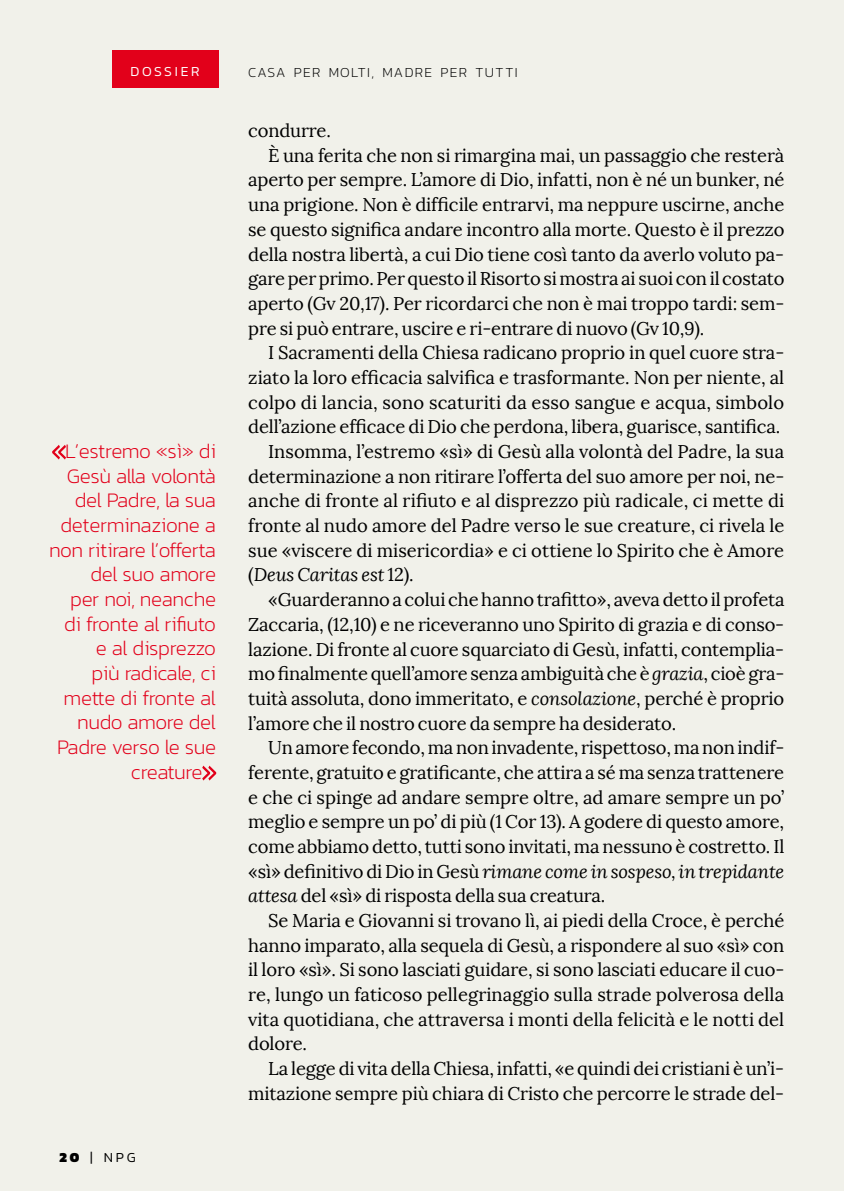
<style>
.page{position:relative;width:844px;height:1191px;background:#fff}
.page>*{position:absolute;margin:0;border:0;box-sizing:border-box;transform-origin:0 0}
.t1{font:200 21px "Kanit";letter-spacing:-.02em;color:#e2001a}
.t2{font:18.38px "Lora";letter-spacing:-.01em;color:#000}
.t3{font:italic 18.38px "Lora";letter-spacing:-.01em;color:#000}
.t4{font:18.38px "Lora";letter-spacing:.01em;color:#000}
.t5{font:200 14px "Kanit";letter-spacing:.1em;color:#000}
.t6{font:300 14px "Kanit";letter-spacing:.2em;color:#fff}
.t7{font:300 14px "Kanit";color:#000}
.s1{font-weight:900}
.s2{font-style:normal}
.s3{font-style:italic}
</style>
<div class="page">
<div style="left:0;top:0;width:843px;height:1191px;background:#eeede5"></div>
<hr style="left:843px;top:0;width:1px;height:1191px;background:#eeede5">
<svg style="left:52px;top:445px;width:14px;height:14px"></svg>
<svg style="left:202px;top:765px;width:14px;height:15px"></svg>
<div style="left:112px;top:50px;width:106px;height:38px;background:#e2001a"></div>
<p class="t6" style="left:130px;top:61px;width:71px">DOSSIER</p>
<p class="t1" style="left:65px;top:437px;width:152px">L’estremo «sì» di</p>
<p class="t1" style="left:67px;top:461px;width:151px">Gesù alla volontà</p>
<p class="t1" style="left:75px;top:486px;width:143px">del Padre, la sua</p>
<p class="t1" style="left:60px;top:511px;width:157px">determinazione a</p>
<p class="t1" style="left:49px;top:535px;width:168px">non ritirare l’offerta</p>
<p class="t1" style="left:90px;top:560px;width:127px">del suo amore</p>
<p class="t1" style="left:70px;top:585px;width:147px">per noi, neanche</p>
<p class="t1" style="left:64px;top:609px;width:153px">di fronte al rifiuto</p>
<p class="t1" style="left:96px;top:634px;width:122px">e al disprezzo</p>
<p class="t1" style="left:91px;top:659px;width:126px">più radicale, ci</p>
<p class="t1" style="left:64px;top:683px;width:154px">mette di fronte al</p>
<p class="t1" style="left:77px;top:708px;width:140px">nudo amore del</p>
<p class="t1" style="left:57px;top:733px;width:160px">Padre verso le sue</p>
<p class="t1" style="left:131px;top:757px;width:73px">creature</p>
<p class="t7" style="left:60px;top:1147px;width:78px"><span class="s1">20</span> | NPG</p>
<p class="t5" style="left:248px;top:63px;width:271px">CASA PER MOLTI, MADRE PER TUTTI</p>
<p class="t2" style="left:248px;top:119px;width:84px">condurre.</p>
<p class="t2" style="left:268px;top:144px;width:517px">È una ferita che non si rimargina mai, un passaggio che resterà</p>
<p class="t2" style="left:248px;top:169px;width:537px">aperto per sempre. L’amore di Dio, infatti, non è né un bunker, né</p>
<p class="t2" style="left:248px;top:193px;width:537px">una prigione. Non è difficile entrarvi, ma neppure uscirne, anche</p>
<p class="t2" style="left:248px;top:218px;width:537px">se questo significa andare incontro alla morte. Questo è il prezzo</p>
<p class="t2" style="left:248px;top:243px;width:537px">della nostra libertà, a cui Dio tiene così tanto da averlo voluto pa-</p>
<p class="t2" style="left:248px;top:267px;width:537px">gare per primo. Per questo il Risorto si mostra ai suoi con il costato</p>
<p class="t2" style="left:248px;top:292px;width:537px">aperto (Gv 20,17). Per ricordarci che non è mai troppo tardi: sem-</p>
<p class="t2" style="left:248px;top:317px;width:457px">pre si può entrare, uscire e ri-entrare di nuovo (Gv 10,9).</p>
<p class="t2" style="left:268px;top:341px;width:517px">I Sacramenti della Chiesa radicano proprio in quel cuore stra-</p>
<p class="t2" style="left:248px;top:366px;width:537px">ziato la loro efficacia salvifica e trasformante. Non per niente, al</p>
<p class="t4" style="left:248px;top:391px;width:537px">colpo di lancia, sono scaturiti da esso sangue e acqua, simbolo</p>
<p class="t2" style="left:248px;top:415px;width:533px">dell’azione efficace di Dio che perdona, libera, guarisce, santifica.</p>
<p class="t2" style="left:268px;top:440px;width:517px">Insomma, l’estremo «sì» di Gesù alla volontà del Padre, la sua</p>
<p class="t2" style="left:248px;top:465px;width:537px">determinazione a non ritirare l’offerta del suo amore per noi, ne-</p>
<p class="t2" style="left:248px;top:489px;width:537px">anche di fronte al rifiuto e al disprezzo più radicale, ci mette di</p>
<p class="t2" style="left:248px;top:514px;width:537px">fronte al nudo amore del Padre verso le sue creature, ci rivela le</p>
<p class="t2" style="left:248px;top:539px;width:537px">sue «viscere di misericordia» e ci ottiene lo Spirito che è Amore</p>
<p class="t3" style="left:248px;top:564px;width:167px"><span class="s2">(</span>Deus Caritas est <span class="s2">12).</span></p>
<p class="t2" style="left:268px;top:588px;width:518px">«Guarderanno a colui che hanno trafitto», aveva detto il profeta</p>
<p class="t2" style="left:248px;top:613px;width:537px">Zaccaria, (12,10) e ne riceveranno uno Spirito di grazia e di conso-</p>
<p class="t2" style="left:248px;top:637px;width:537px">lazione. Di fronte al cuore squarciato di Gesù, infatti, contemplia-</p>
<p class="t2" style="left:248px;top:662px;width:537px">mo finalmente quell’amore senza ambiguità che è <span class="s3">grazia</span>, cioè gra-</p>
<p class="t2" style="left:248px;top:687px;width:537px">tuità assoluta, dono immeritato, e <span class="s3">consolazione</span>, perché è proprio</p>
<p class="t2" style="left:248px;top:712px;width:429px">l’amore che il nostro cuore da sempre ha desiderato.</p>
<p class="t2" style="left:268px;top:736px;width:517px">Un amore fecondo, ma non invadente, rispettoso, ma non indif-</p>
<p class="t2" style="left:248px;top:761px;width:537px">ferente, gratuito e gratificante, che attira a sé ma senza trattenere</p>
<p class="t2" style="left:248px;top:786px;width:537px">e che ci spinge ad andare sempre oltre, ad amare sempre un po’</p>
<p class="t2" style="left:248px;top:810px;width:537px">meglio e sempre un po’ di più (1 Cor 13). A godere di questo amore,</p>
<p class="t2" style="left:248px;top:835px;width:537px">come abbiamo detto, tutti sono invitati, ma nessuno è costretto. Il</p>
<p class="t3" style="left:248px;top:860px;width:537px"><span class="s2">«sì» definitivo di Dio in Gesù</span> rimane come in sospeso, in trepidante</p>
<p class="t2" style="left:248px;top:884px;width:358px"><span class="s3">attesa</span> del «sì» di risposta della sua creatura.</p>
<p class="t2" style="left:268px;top:909px;width:517px">Se Maria e Giovanni si trovano lì, ai piedi della Croce, è perché</p>
<p class="t2" style="left:248px;top:934px;width:537px">hanno imparato, alla sequela di Gesù, a rispondere al suo «sì» con</p>
<p class="t2" style="left:248px;top:958px;width:537px">il loro «sì». Si sono lasciati guidare, si sono lasciati educare il cuo-</p>
<p class="t2" style="left:248px;top:983px;width:537px">re, lungo un faticoso pellegrinaggio sulla strade polverosa della</p>
<p class="t2" style="left:248px;top:1008px;width:537px">vita quotidiana, che attraversa i monti della felicità e le notti del</p>
<p class="t2" style="left:248px;top:1032px;width:60px">dolore.</p>
<p class="t2" style="left:268px;top:1057px;width:517px">La legge di vita della Chiesa, infatti, «e quindi dei cristiani è un’i-</p>
<p class="t2" style="left:248px;top:1082px;width:537px">mitazione sempre più chiara di Cristo che percorre le strade del-</p>
</div>
